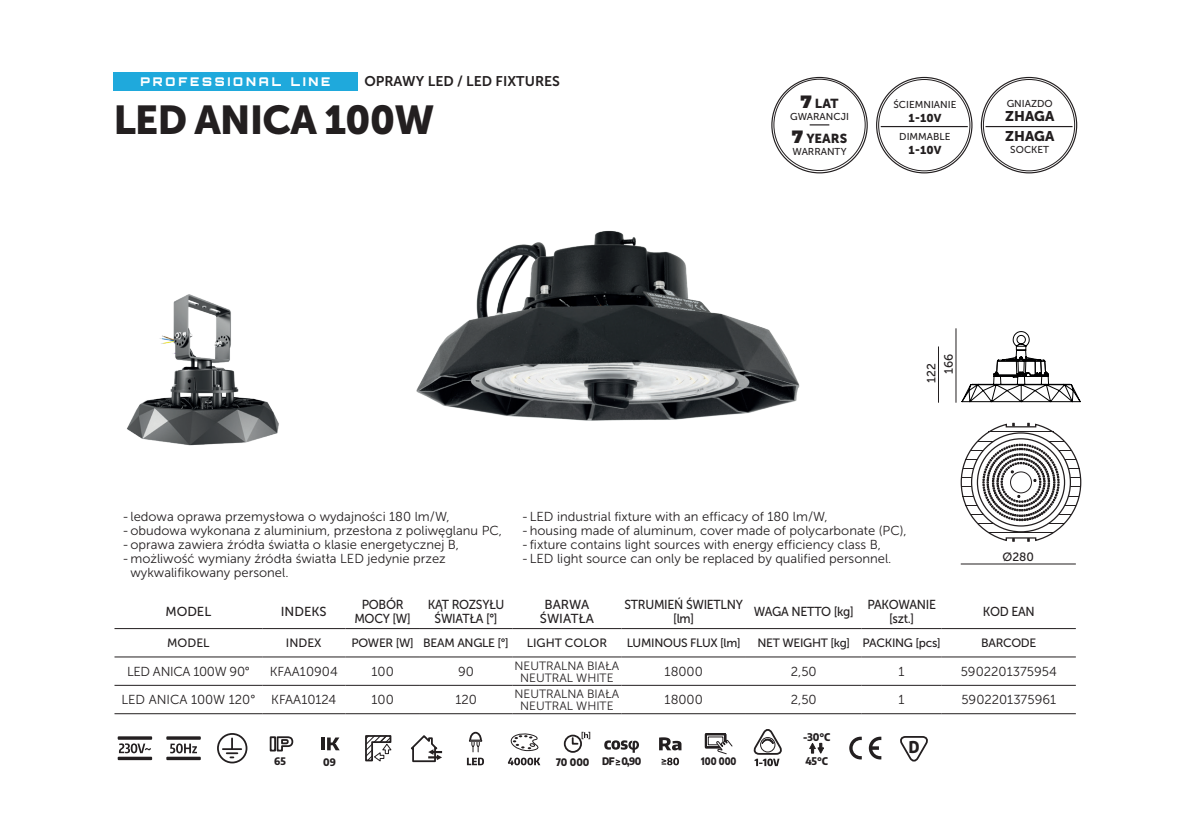
<style>
.page{position:relative;width:1191px;height:840px;background:#fff}
.page>*{position:absolute;margin:0;border:0;box-sizing:border-box;transform-origin:0 0}
.t1{font:40px "Museo Sans 900";letter-spacing:-.025em;color:#231f20}
.t2{font:800 semi-condensed 16px "Encode Sans";color:#231f20;scale:.94 1}
.t3{font:14px "Museo Sans 700";color:#231f20}
.t4{font:14px/20px "Museo Sans 900";color:#231f20}
.t5{font:13px/14px "Museo Sans 300";color:#231f20}
.t6{font:13px/14px "Museo Sans 500";letter-spacing:-.025em;color:#231f20;text-align:center;scale:.94 1}
.t7{font:13px "Museo Sans 300";letter-spacing:-.025em;color:#231f20}
.t8{font:13px/14px "Museo Sans 500";color:#231f20;text-align:center}
.t9{font:13px "Museo Sans 500";letter-spacing:-.025em;color:#231f20}
.t10{font:13px "Museo Sans 900";color:#231f20}
.t11{font:12px "Museo Sans 500";letter-spacing:-.025em;color:#231f20}
.t12{font:12px/12px "Museo Sans 300";color:#231f20;text-align:center}
.t13{font:900 12px "Orbitron";letter-spacing:.24em;color:#fff}
.t14{font:12px "Museo Sans 500";color:#231f20}
.t15{font:11.4px "Museo Sans 900";color:#231f20}
.t16{font:800 semi-condensed 10.4px "Encode Sans";color:#231f20}
.t17{font:800 semi-condensed 10.2px "Encode Sans";color:#231f20}
.t18{font:800 semi-condensed 10.2px "Encode Sans";color:#231f20;scale:.9 1}
.t19{font:10px "Museo Sans 500";color:#231f20}
.s1{font-family:"Montserrat";font-weight:900;font-size:17.8px}
</style>
<div class="page">
<img style="left:127px;top:294px;width:152px;height:152px">
<div style="left:113px;top:72px;width:244px;height:18px;background:#1fa9dc"></div>
<svg style="left:114px;top:629px;width:148px;height:57px"></svg>
<svg style="left:262px;top:629px;width:813px;height:57px"></svg>
<hr style="left:114px;top:628px;width:148px;height:1px;background:#231f20">
<hr style="left:746px;top:628px;width:115px;height:1px;background:#231f20">
<hr style="left:861px;top:628px;width:80px;height:1px;background:#231f20">
<hr style="left:941px;top:628px;width:134px;height:1px;background:#231f20">
<hr style="left:114px;top:656px;width:148px;height:1px;background:#231f20">
<hr style="left:114px;top:684px;width:148px;height:1px;background:#231f20">
<hr style="left:114px;top:713px;width:148px;height:1px;background:#231f20">
<hr style="left:262px;top:684px;width:83px;height:1px;background:#231f20">
<hr style="left:262px;top:713px;width:83px;height:1px;background:#231f20">
<hr style="left:746px;top:656px;width:115px;height:1px;background:#231f20">
<hr style="left:861px;top:656px;width:80px;height:1px;background:#231f20">
<hr style="left:941px;top:656px;width:134px;height:1px;background:#231f20">
<hr style="left:621px;top:684px;width:125px;height:1px;background:#231f20">
<hr style="left:746px;top:684px;width:115px;height:1px;background:#231f20">
<hr style="left:861px;top:684px;width:80px;height:1px;background:#231f20">
<hr style="left:941px;top:684px;width:134px;height:1px;background:#231f20">
<hr style="left:621px;top:713px;width:125px;height:1px;background:#231f20">
<hr style="left:746px;top:713px;width:115px;height:1px;background:#231f20">
<hr style="left:861px;top:713px;width:80px;height:1px;background:#231f20">
<hr style="left:941px;top:713px;width:134px;height:1px;background:#231f20">
<hr style="left:345px;top:684px;width:75px;height:1px;background:#231f20">
<hr style="left:345px;top:713px;width:75px;height:1px;background:#231f20">
<hr style="left:420px;top:684px;width:92px;height:1px;background:#231f20">
<hr style="left:512px;top:684px;width:109px;height:1px;background:#231f20">
<hr style="left:420px;top:713px;width:92px;height:1px;background:#231f20">
<hr style="left:512px;top:713px;width:109px;height:1px;background:#231f20">
<hr style="left:262px;top:628px;width:83px;height:1px;background:#231f20">
<hr style="left:345px;top:628px;width:75px;height:1px;background:#231f20">
<hr style="left:420px;top:628px;width:92px;height:1px;background:#231f20">
<hr style="left:512px;top:628px;width:109px;height:1px;background:#231f20">
<hr style="left:621px;top:628px;width:125px;height:1px;background:#231f20">
<hr style="left:262px;top:656px;width:83px;height:1px;background:#231f20">
<hr style="left:345px;top:656px;width:75px;height:1px;background:#231f20">
<hr style="left:420px;top:656px;width:92px;height:1px;background:#231f20">
<hr style="left:512px;top:656px;width:109px;height:1px;background:#231f20">
<hr style="left:621px;top:656px;width:125px;height:1px;background:#231f20">
<svg style="left:119px;top:743px;width:32px;height:9px"></svg>
<div style="left:118px;top:736px;width:34px;height:3px;border:2px solid #231f20"></div>
<div style="left:118px;top:756px;width:34px;height:3px;border:2px solid #231f20"></div>
<div style="left:166px;top:736px;width:35px;height:3px;border:2px solid #231f20"></div>
<div style="left:166px;top:756px;width:35px;height:3px;border:2px solid #231f20"></div>
<svg style="left:170px;top:743px;width:27px;height:10px"></svg>
<svg style="left:217px;top:733px;width:31px;height:30px"></svg>
<svg style="left:269px;top:736px;width:25px;height:16px"></svg>
<svg style="left:321px;top:737px;width:19px;height:12px"></svg>
<svg style="left:365px;top:735px;width:27px;height:27px"></svg>
<svg style="left:410px;top:735px;width:32px;height:27px"></svg>
<svg style="left:467px;top:757px;width:17px;height:7px"></svg>
<svg style="left:469px;top:731px;width:14px;height:20px"></svg>
<svg style="left:508px;top:757px;width:32px;height:7px"></svg>
<svg style="left:510px;top:733px;width:29px;height:18px"></svg>
<svg style="left:563px;top:731px;width:27px;height:22px"></svg>
<svg style="left:604px;top:740px;width:35px;height:12px"></svg>
<svg style="left:615px;top:759px;width:5px;height:5px"></svg>
<svg style="left:661px;top:757px;width:18px;height:7px"></svg>
<svg style="left:659px;top:737px;width:22px;height:13px"></svg>
<svg style="left:704px;top:733px;width:29px;height:21px"></svg>
<svg style="left:753px;top:729px;width:29px;height:36px"></svg>
<svg style="left:809px;top:742px;width:15px;height:12px"></svg>
<svg style="left:849px;top:736px;width:12px;height:23px"></svg>
<svg style="left:869px;top:736px;width:12px;height:23px"></svg>
<svg style="left:900px;top:736px;width:28px;height:26px"></svg>
<img style="left:416px;top:230px;width:384px;height:191px">
<hr style="left:955px;top:328px;width:1px;height:74px;background:#231f20">
<hr style="left:938px;top:346px;width:1px;height:56px;background:#231f20">
<hr style="left:960px;top:563px;width:115px;height:1px;background:#231f20">
<svg style="left:809px;top:124px;width:20px;height:1px"></svg>
<hr style="left:880px;top:126px;width:87px;height:1px;background:#231f20">
<hr style="left:985px;top:126px;width:87px;height:1px;background:#231f20">
<svg style="left:960px;top:422px;width:122px;height:119px"></svg>
<svg style="left:961px;top:331px;width:120px;height:71px"></svg>
<p class="t13" style="left:140px;top:74px;width:191px">PROFESSIONAL LINE</p>
<p class="t3" style="left:364px;top:73px;width:197px">OPRAWY LED / LED FIXTURES</p>
<h1 class="t1" style="left:113px;top:97px;width:322px">LED ANICA 100W</h1>
<p class="t10" style="left:800px;top:96px;width:40px"><span class="s1">7</span> LAT</p>
<p class="t19" style="left:790px;top:111px;width:60px">GWARANCJI</p>
<p class="t10" style="left:792px;top:131px;width:57px"><span class="s1">7</span> YEARS</p>
<p class="t19" style="left:792px;top:146px;width:56px">WARRANTY</p>
<p class="t19" style="left:893px;top:99px;width:64px">ŚCIEMNIANIE</p>
<p class="t15" style="left:908px;top:111px;width:34px">1-10V</p>
<p class="t19" style="left:899px;top:131px;width:53px">DIMMABLE</p>
<p class="t15" style="left:908px;top:143px;width:34px">1-10V</p>
<p class="t19" style="left:1006px;top:98px;width:48px">GNIAZDO</p>
<p class="t4" style="left:1005px;top:106px;width:51px">ZHAGA<br>ZHAGA</p>
<p class="t19" style="left:1010px;top:144px;width:40px">SOCKET</p>
<p class="t11" style="left:924px;top:383px;width:21px;rotate:-90deg">122</p>
<p class="t11" style="left:942px;top:374px;width:22px;rotate:-90deg">166</p>
<p class="t5" style="left:122px;top:509px;width:329px">- ledowa oprawa przemysłowa o wydajności 180 lm/W,</p>
<p class="t5" style="left:122px;top:523px;width:381px">-obudowa wykonana z aluminium, przesłona z poliwęglanu PC,</p>
<p class="t5" style="left:122px;top:537px;width:338px">-oprawa zawiera źródła światła o klasie energetycznej B,</p>
<p class="t5" style="left:122px;top:551px;width:325px">-możliwość wymiany źródła światła LED jedynie przez</p>
<p class="t5" style="left:130px;top:565px;width:160px">wykwalifikowany personel.</p>
<p class="t5" style="left:522px;top:509px;width:386px">-LED industrial fixture with an efficacy of 180 lm/W,<br>-housing made of aluminum, cover made of polycarbonate (PC), -fixture contains light sources with energy efficiency class B, -LED light source can only be replaced by qualified personnel.</p>
<p class="t11" style="left:1002px;top:550px;width:33px">Ø280</p>
<p class="t9" style="left:165px;top:604px;width:47px">MODEL</p>
<p class="t9" style="left:281px;top:604px;width:47px">INDEKS</p>
<p class="t6" style="left:354px;top:597px;width:62px">POBÓR<br>MOCY [W]</p>
<p class="t6" style="left:428px;top:597px;width:83px">KĄT ROZSYŁU<br>ŚWIATŁA [°]</p>
<p class="t8" style="left:540px;top:597px;width:55px">BARWA<br>ŚWIATŁA</p>
<p class="t6" style="left:624px;top:597px;width:127px">STRUMIEŃ ŚWIETLNY [lm]</p>
<p class="t6" style="left:754px;top:604px;width:108px">WAGA NETTO [kg]</p>
<p class="t6" style="left:867px;top:597px;width:74px">PAKOWANIE [szt.]</p>
<p class="t6" style="left:983px;top:604px;width:57px">KOD EAN</p>
<p class="t11" style="left:167px;top:636px;width:44px">MODEL</p>
<p class="t11" style="left:286px;top:636px;width:37px">INDEX</p>
<p class="t11" style="left:351px;top:636px;width:159px">POWER [W] BEAM ANGLE [°]</p>
<p class="t14" style="left:527px;top:636px;width:82px">LIGHT COLOR</p>
<p class="t11" style="left:626px;top:636px;width:116px">LUMINOUS FLUX [lm]</p>
<p class="t11" style="left:757px;top:636px;width:185px">NET WEIGHT [kg] PACKING [pcs]</p>
<p class="t11" style="left:981px;top:636px;width:57px">BARCODE</p>
<p class="t7" style="left:127px;top:664px;width:124px">LED ANICA 100W 90°</p>
<p class="t5" style="left:270px;top:664px;width:69px">KFAA10904</p>
<p class="t5" style="left:371px;top:664px;width:24px">100</p>
<p class="t5" style="left:458px;top:664px;width:17px">90</p>
<p class="t12" style="left:514px;top:659px;width:106px">NEUTRALNA BIAŁA<br>NEUTRAL WHITE</p>
<p class="t5" style="left:664px;top:664px;width:40px">18000</p>
<p class="t5" style="left:791px;top:664px;width:27px">2,50</p>
<p class="t5" style="left:898px;top:664px;width:8px">1</p>
<p class="t5" style="left:960px;top:664px;width:98px">5902201375954</p>
<p class="t5" style="left:121px;top:692px;width:216px">LED ANICA 100W 120° KFAA10124</p>
<p class="t5" style="left:371px;top:692px;width:24px">100</p>
<p class="t5" style="left:455px;top:692px;width:23px">120</p>
<p class="t12" style="left:514px;top:687px;width:106px">NEUTRALNA BIAŁA<br>NEUTRAL WHITE</p>
<p class="t5" style="left:664px;top:692px;width:40px">18000</p>
<p class="t5" style="left:791px;top:692px;width:27px">2,50</p>
<p class="t5" style="left:898px;top:692px;width:8px">1</p>
<p class="t5" style="left:961px;top:692px;width:96px">5902201375961</p>
<p class="t17" style="left:274px;top:752px;width:13px">65</p>
<p class="t17" style="left:323px;top:753px;width:14px">09</p>
<p class="t17" style="left:556px;top:753px;width:87px">70 000 DF 0,90</p>
<p class="t18" style="left:701px;top:753px;width:41px">100 000</p>
<p class="t16" style="left:803px;top:728px;width:29px">-30°C</p>
<p class="t16" style="left:805px;top:752px;width:24px">45°C</p>
<p class="t2" style="left:909px;top:734px;width:13px">D</p>
</div>
